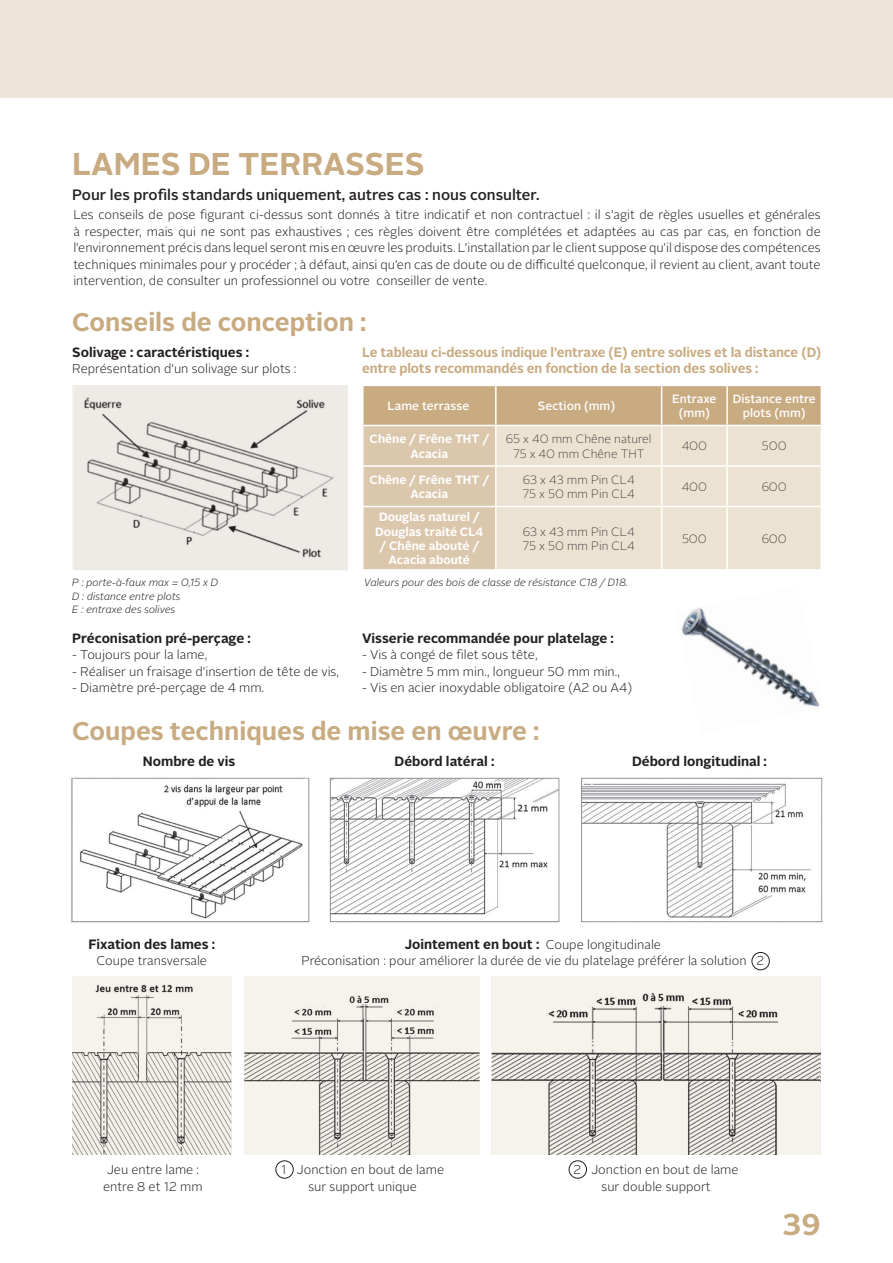
<style>
.page{position:relative;width:893px;height:1263px;background:#fff}
.page>*{position:absolute;margin:0;border:0;box-sizing:border-box;transform-origin:0 0}
.t1{font:700 31.5px "Alright Sans";color:#c8ab81}
.t2{font:700 30px "Alright Sans";color:#c8ab81}
.t3{font:700 25.5px "Alright Sans";color:#c8ab81}
.t4{font:500 15px "Alright Sans";color:#231f20}
.t5{font:700 13.5px "Alright Sans";color:#231f20}
.t6{font:700 13.5px/16.5px "Alright Sans";letter-spacing:-.005em;color:#c8ab81}
.t7{font:300 12.75px/16.5px "Alright Sans";color:#231f20;text-align:center}
.t8{font:100 12px/14.4px "Alright Sans";color:#231f20}
.t9{font:700 12px/14.4px "Alright Sans";color:#fff;text-align:center}
.t10{font:500 12px/14px "Alright Sans";color:#fff;text-align:center}
.t11{font:italic 300 10.5px/13.5px "Alright Sans";color:#231f20}
.s1{font-weight:700;font-size:13.5px}
</style>
<div class="page">
<svg style="left:72px;top:385px;width:275px;height:185px;background:#e3e0db"></svg>
<svg style="left:363px;top:386px;width:458px;height:183px;background:#d2ba98"></svg>
<div style="left:497px;top:426px;width:324px;height:143px;background:#ebe2d2"></div>
<hr style="left:495px;top:386px;width:2px;height:39px;background:#fff">
<hr style="left:661px;top:386px;width:1px;height:39px;background:#fff">
<hr style="left:726px;top:386px;width:2px;height:39px;background:#fff">
<hr style="left:362px;top:425px;width:134px;height:1px;background:#fff">
<hr style="left:496px;top:425px;width:166px;height:1px;background:#fff">
<hr style="left:495px;top:426px;width:2px;height:39px;background:#fff">
<hr style="left:662px;top:425px;width:65px;height:1px;background:#fff">
<hr style="left:661px;top:426px;width:1px;height:39px;background:#fff">
<hr style="left:727px;top:425px;width:95px;height:1px;background:#fff">
<hr style="left:726px;top:426px;width:2px;height:39px;background:#fff">
<hr style="left:362px;top:465px;width:134px;height:2px;background:#fff">
<hr style="left:496px;top:465px;width:166px;height:2px;background:#fff">
<hr style="left:495px;top:467px;width:2px;height:39px;background:#fff">
<hr style="left:662px;top:465px;width:65px;height:2px;background:#fff">
<hr style="left:661px;top:467px;width:1px;height:39px;background:#fff">
<hr style="left:727px;top:465px;width:95px;height:2px;background:#fff">
<hr style="left:726px;top:467px;width:2px;height:39px;background:#fff">
<hr style="left:362px;top:506px;width:134px;height:1px;background:#fff">
<hr style="left:496px;top:506px;width:166px;height:1px;background:#fff">
<hr style="left:495px;top:507px;width:2px;height:62px;background:#fff">
<hr style="left:662px;top:506px;width:65px;height:1px;background:#fff">
<hr style="left:661px;top:507px;width:1px;height:62px;background:#fff">
<hr style="left:727px;top:506px;width:95px;height:1px;background:#fff">
<hr style="left:726px;top:507px;width:2px;height:62px;background:#fff">
<img style="left:681px;top:608px;width:139px;height:99px">
<img style="left:71px;top:777px;width:752px;height:146px">
<div style="left:752px;top:952px;width:18px;height:18px;border:1px solid #231f20;border-radius:50%"></div>
<svg style="left:72px;top:976px;width:160px;height:178px;background:#e1ddd8"></svg>
<svg style="left:244px;top:976px;width:236px;height:178px;background:#e3dfda"></svg>
<svg style="left:491px;top:976px;width:330px;height:178px;background:#dedad5"></svg>
<div style="left:276px;top:1160px;width:18px;height:18px;border:1px solid #231f20;border-radius:50%"></div>
<div style="left:569px;top:1160px;width:18px;height:18px;border:1px solid #231f20;border-radius:50%"></div>
<div style="left:0;top:0;width:893px;height:98px;background:#eee5d9"></div>
<h1 class="t1" style="left:72px;top:142px;width:354px">LAMES DE TERRASSES</h1>
<p class="t4" style="left:72px;top:184px;width:469px">Pour les profils standards uniquement, autres cas : nous consulter.</p>
<p class="t7" style="left:73px;top:207px;width:749px;text-align:justify">Les conseils de pose figurant ci-dessus sont donnés à titre indicatif et non contractuel : il s’agit de règles usuelles et générales à respecter, mais qui ne sont pas exhaustives ; ces règles doivent être complétées et adaptées au cas par cas, en fonction de l’environnement précis dans lequel seront mis en œuvre les produits. L’installation par le client suppose qu’il dispose des compétences techniques minimales pour y procéder ; à défaut, ainsi qu’en cas de doute ou de difficulté quelconque, il revient au client, avant toute intervention, de consulter un professionnel ou votre conseiller de vente.</p>
<h3 class="t3" style="left:72px;top:304px;width:296px">Conseils de conception :</h3>
<p class="t5" style="left:72px;top:343px;width:178px">Solivage : caractéristiques :</p>
<p class="t7" style="left:72px;top:361px;width:226px">Représentation d’un solivage sur plots :</p>
<p class="t6" style="left:362px;top:344px;width:461px">Le tableau ci-dessous indique l’entraxe (E) entre solives et la distance (D) entre plots recommandés en fonction de la section des solives :</p>
<p class="t10" style="left:388px;top:399px;width:83px">Lame terrasse</p>
<p class="t10" style="left:538px;top:399px;width:79px">Section (mm)</p>
<p class="t10" style="left:672px;top:392px;width:46px">Entraxe (mm)</p>
<p class="t10" style="left:733px;top:392px;width:84px">Distance entre plots (mm)</p>
<p class="t9" style="left:370px;top:432px;width:121px">Chêne / Frêne THT /<br>Acacia</p>
<p class="t8" style="left:506px;top:432px;width:147px;text-align:center">65 x 40 mm Chêne naturel<br>75 x 40 mm Chêne THT</p>
<p class="t8" style="left:682px;top:439px;width:27px">400</p>
<p class="t8" style="left:762px;top:439px;width:26px">500</p>
<p class="t9" style="left:370px;top:472px;width:121px">Chêne / Frêne THT /<br>Acacia</p>
<p class="t8" style="left:523px;top:472px;width:114px">63 x 43 mm Pin CL4<br>75 x 50 mm Pin CL4</p>
<p class="t8" style="left:682px;top:480px;width:27px">400</p>
<p class="t8" style="left:762px;top:480px;width:27px">600</p>
<p class="t9" style="left:375px;top:510px;width:110px">Douglas naturel /<br>Douglas traité CL4 / Chêne abouté /<br>Acacia abouté</p>
<p class="t8" style="left:523px;top:524px;width:114px">63 x 43 mm Pin CL4<br>75 x 50 mm Pin CL4</p>
<p class="t8" style="left:682px;top:532px;width:26px">500</p>
<p class="t8" style="left:762px;top:532px;width:27px">600</p>
<p class="t11" style="left:72px;top:576px;width:148px">P : porte-à-faux max = 0,15 x D<br>D : distance entre plots<br>E : entraxe des solives</p>
<p class="t11" style="left:364px;top:576px;width:266px">Valeurs pour des bois de classe de résistance C18 / D18.</p>
<p class="t5" style="left:72px;top:629px;width:180px">Préconisation pré-perçage :</p>
<p class="t7" style="left:72px;top:647px;width:137px">- Toujours pour la lame,</p>
<p class="t7" style="left:72px;top:663px;width:268px">- Réaliser un fraisage d’insertion de tête de vis,</p>
<p class="t7" style="left:72px;top:680px;width:193px">- Diamètre pré-perçage de 4 mm.</p>
<p class="t5" style="left:362px;top:629px;width:253px">Visserie recommandée pour platelage :</p>
<p class="t7" style="left:362px;top:647px;width:177px">- Vis à congé de filet sous tête,</p>
<p class="t7" style="left:362px;top:663px;width:260px">- Diamètre 5 mm min., longueur 50 mm min.,</p>
<p class="t7" style="left:362px;top:680px;width:272px">- Vis en acier inoxydable obligatoire (A2 ou A4)</p>
<h3 class="t3" style="left:72px;top:713px;width:469px">Coupes techniques de mise en œuvre :</h3>
<p class="t5" style="left:143px;top:752px;width:94px">Nombre de vis</p>
<p class="t5" style="left:395px;top:752px;width:101px">Débord latéral :</p>
<p class="t5" style="left:632px;top:752px;width:136px">Débord longitudinal :</p>
<p class="t5" style="left:88px;top:934px;width:128px">Fixation des lames :</p>
<p class="t7" style="left:96px;top:953px;width:112px">Coupe transversale</p>
<p class="t7" style="left:301px;top:936px;width:464px"><span class="s1">Jointement en bout :</span> Coupe longitudinale<br>Préconisation : pour améliorer la durée de vie du platelage préférer la solution 2</p>
<p class="t7" style="left:103px;top:1162px;width:101px;text-align:left">Jeu entre lame : entre 8 et 12 mm</p>
<p class="t7" style="left:281px;top:1162px;width:164px">1 Jonction en bout de lame sur support unique</p>
<p class="t7" style="left:574px;top:1162px;width:167px">2 Jonction en bout de lame sur double support</p>
<h2 class="t2" style="left:782px;top:1203px;width:40px">39</h2>
</div>
